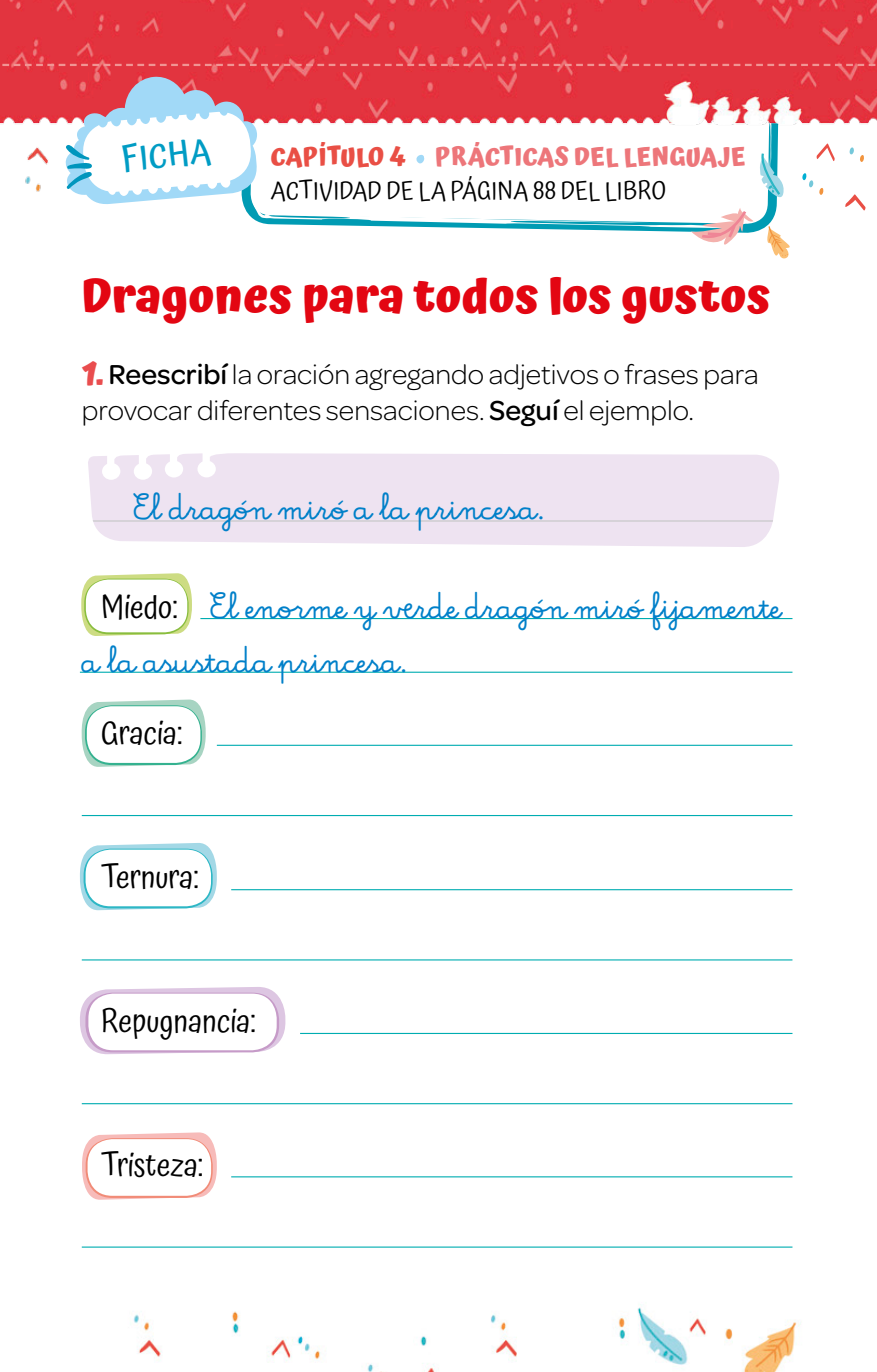
<style>
.page{position:relative;width:877px;height:1372px;background:#fff}
.page>*{position:absolute;margin:0;border:0;box-sizing:border-box;transform-origin:0 0}
.titulo_min_rojo{font:700 47.25px "Atma";color:#e30612}
.manuscrito_min_GR{font:38.25px/54px "La Senio Kp";color:#0080c9}
.txt_cursiva{font:38.25px "La Senio Kp";color:#0080c9}
.Ficha{font:500 33.75px "Atma";color:#009cc4}
.manuscrito_min_GR-2{font:31.5px "Atma";color:#000}
.manuscrito_min_GR-3{font:31.5px "Atma";letter-spacing:-.02em;color:#000}
.consignas_min_rojo{font:300 29.25px/36px "Omnes";color:#000}
.manuscrito_may_ch{font:700 24.75px "Atma";letter-spacing:.01em;color:#ed767a}
.manuscrito_may_ch-2{font:24.75px "Atma";letter-spacing:.01em;color:#000}
.s1{color:#e94f45}
.s2{font-family:"Atma";font-weight:700;font-size:32.85px;color:#e94d4e}
.s3{font-weight:500}
.s4{font-family:"Atma";font-size:31.5px;color:#000}
</style>
<div class="page">
<img style="left:133px;top:1305px;width:668px;height:66px">
<svg style="left:237px;top:619px;width:547px;height:629px"></svg>
<img style="left:0;top:0;width:877px;height:211px">
<svg style="left:81px;top:573px;width:111px;height:63px"></svg>
<svg style="left:84px;top:578px;width:105px;height:56px"></svg>
<div style="left:86px;top:579px;width:101px;height:53px;background:#fff;border-radius:23px"></div>
<svg style="left:82px;top:1132px;width:135px;height:68px"></svg>
<svg style="left:86px;top:1138px;width:127px;height:59px"></svg>
<div style="left:88px;top:1139px;width:123px;height:56px;background:#fff;border-radius:25px"></div>
<svg style="left:80px;top:986px;width:206px;height:68px"></svg>
<svg style="left:85px;top:992px;width:194px;height:60px"></svg>
<div style="left:88px;top:993px;width:189px;height:57px;background:#fff;border-radius:25px"></div>
<svg style="left:80px;top:843px;width:137px;height:67px"></svg>
<svg style="left:84px;top:848px;width:129px;height:60px"></svg>
<div style="left:86px;top:849px;width:125px;height:57px;background:#fff;border-radius:25px"></div>
<svg style="left:81px;top:699px;width:125px;height:68px"></svg>
<svg style="left:85px;top:705px;width:117px;height:60px"></svg>
<div style="left:87px;top:706px;width:113px;height:57px;background:#fff;border-radius:25px"></div>
<svg style="left:88px;top:453px;width:691px;height:94px;background:#efe4f1"></svg>
<hr style="left:88px;top:520px;width:695px;height:1px;background:#c5c5c5">
<svg style="left:65px;top:76px;width:727px;height:183px"></svg>
<hr style="left:80px;top:671px;width:712px;height:1px;background:#00adb1">
<hr style="left:217px;top:744px;width:575px;height:1px;background:#00adb1">
<hr style="left:231px;top:889px;width:561px;height:1px;background:#00adb1">
<hr style="left:300px;top:1032px;width:492px;height:1px;background:#00adb1">
<hr style="left:231px;top:1176px;width:561px;height:1px;background:#00adb1">
<hr style="left:82px;top:815px;width:710px;height:1px;background:#00adb1">
<hr style="left:82px;top:959px;width:710px;height:1px;background:#00adb1">
<hr style="left:82px;top:1103px;width:710px;height:1px;background:#00adb1">
<hr style="left:82px;top:1246px;width:710px;height:1px;background:#00adb1">
<hr style="left:200px;top:618px;width:592px;height:1px;background:#00adb1">
<svg style="left:0;top:64px;width:877px;height:2px;background:#eb6f73"></svg>
<p class="Ficha" style="left:119px;top:136px;width:91px;rotate:-5deg">FICHA</p>
<p class="manuscrito_may_ch" style="left:271px;top:142px;width:476px"><span class="s1">CAPÍTULO 4</span> PRÁCTICAS DEL LENGUAJE</p>
<p class="manuscrito_may_ch-2" style="left:271px;top:174px;width:397px">ACTIVIDAD DE LA PÁGINA 88 DEL LIBRO</p>
<p class="titulo_min_rojo" style="left:82px;top:268px;width:690px">Dragones para todos los gustos</p>
<p class="consignas_min_rojo" style="left:82px;top:355px;width:678px"><span class="s2">1.</span> <span class="s3">Reescribí</span> la oración agregando adjetivos o frases para provocar diferentes sensaciones. <span class="s3">Seguí</span> el ejemplo.</p>
<p class="txt_cursiva" style="left:133px;top:486px;width:413px">El dragón miró a la princesa.</p>
<p class="manuscrito_min_GR" style="left:82px;top:580px;width:701px;text-indent:19px"><span class="s4">Miedo:</span> El enorme y verde dragón miró fijamente a la asustada princesa.</p>
<p class="manuscrito_min_GR-2" style="left:101px;top:712px;width:83px">Gracia:</p>
<p class="manuscrito_min_GR-2" style="left:101px;top:856px;width:99px">Ternura:</p>
<p class="manuscrito_min_GR-2" style="left:101px;top:1000px;width:156px">Repugnancia:</p>
<p class="manuscrito_min_GR-3" style="left:101px;top:1144px;width:104px">Tristeza:</p>
</div>
